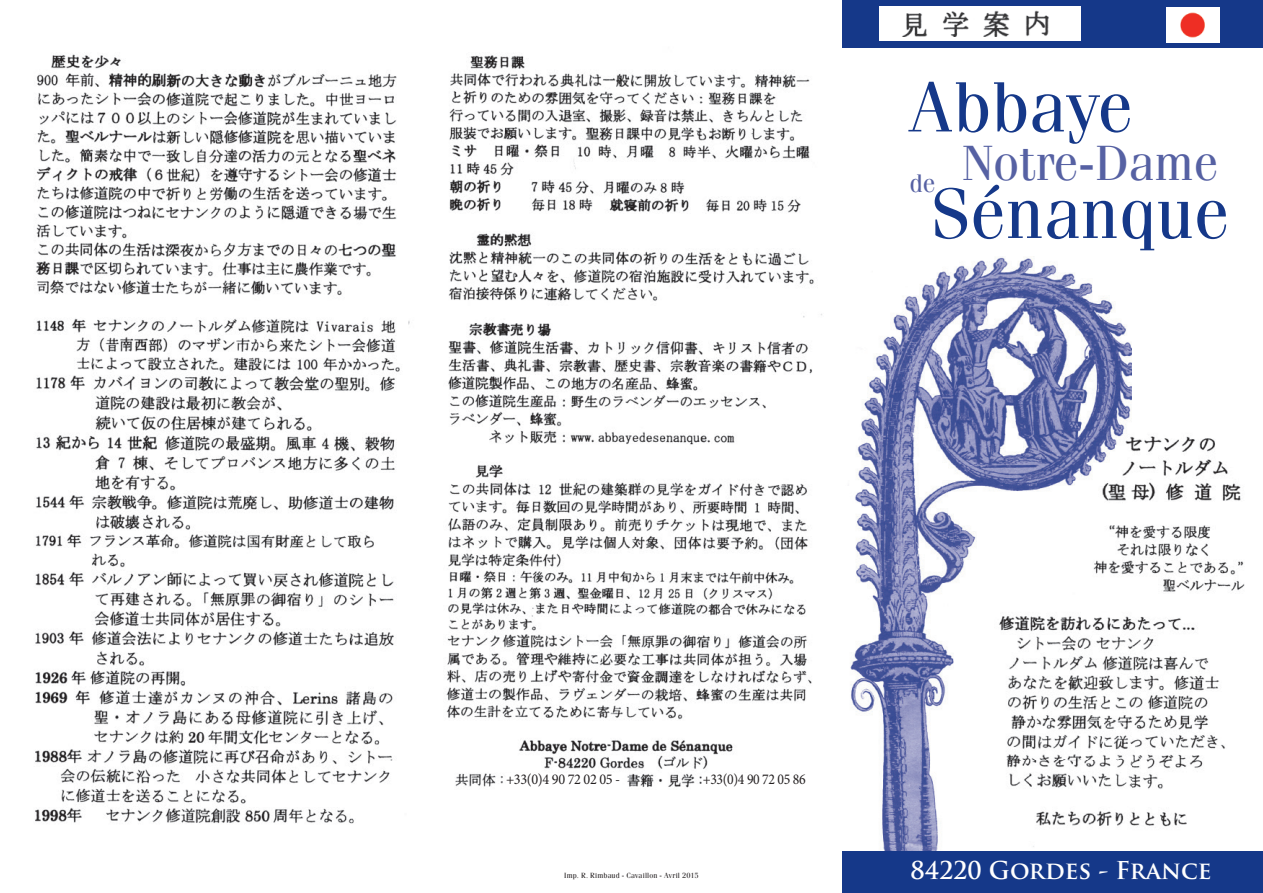
<style>
.page{position:relative;width:1263px;height:893px;background:#fff}
.page>*{position:absolute;margin:0;border:0;box-sizing:border-box;transform-origin:0 0}
.t1{font:70.95px "Fenice";color:#153889}
.t2{font:49.5px "Fenice";color:#5661a3}
.t3{font:25.35px "Fenice";color:#5661a3}
.t4{font:700 24px "Trajan Pro";color:#fff}
.t5{font:15px "Minion Pro";letter-spacing:-.025em;color:#231f20;scale:.95 1}
.t6{font:15px "Minion Pro";letter-spacing:-.025em;color:#231f20;scale:.92 1}
.t7{font:7.5px "Fenice";letter-spacing:.025em;color:#231f20}
</style>
<div class="page">
<img style="left:35px;top:47px;width:1228px;height:805px">
<img style="left:845px;top:256px;width:287px;height:596px">
<div style="left:842px;top:0;width:421px;height:47px;background:#153889"></div>
<div style="left:842px;top:852px;width:421px;height:41px;background:#153889"></div>
<div style="left:879px;top:7px;width:202px;height:34px;background:#fff"></div>
<img style="left:902px;top:11px;width:147px;height:26px">
<img style="left:1166px;top:7px;width:53px;height:36px">
<div style="left:506px;top:773px;width:116px;height:33px;background:#fff"></div>
<div style="left:703px;top:773px;width:111px;height:33px;background:#fff"></div>
<h1 class="t1" style="left:909px;top:65px;width:225px">Abbaye</h1>
<h2 class="t2" style="left:961px;top:133px;width:259px">Notre-Dame</h2>
<h3 class="t3" style="left:909px;top:168px;width:27px">de</h3>
<h1 class="t1" style="left:931px;top:171px;width:300px">Sénanque</h1>
<h3 class="t5" style="left:506px;top:770px;width:122px">+33(0)4 90 72 02 05 -</h3>
<h3 class="t6" style="left:703px;top:770px;width:113px">+33(0)4 90 72 05 86</h3>
<p class="t7" style="left:564px;top:870px;width:136px">Imp. R. Rimbaud - Cavaillon - Avril 2015</p>
<h3 class="t4" style="left:910px;top:856px;width:302px">84220 Gordes - France</h3>
</div>
